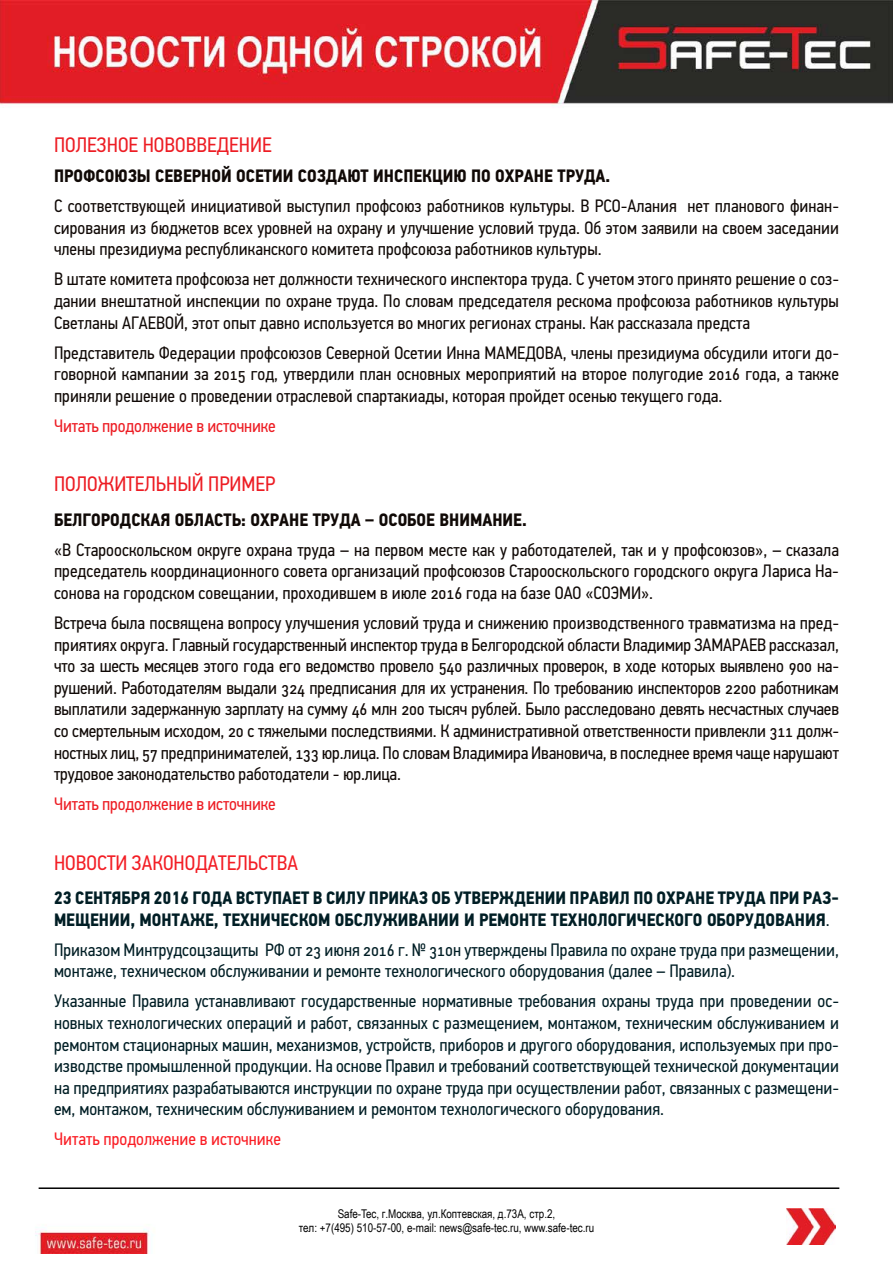
<style>
.page{position:relative;width:893px;height:1263px;background:#fff}
.page>*{position:absolute;margin:0;border:0;box-sizing:border-box;transform-origin:0 0}
.t1{font:21px "PF Din Text Cond Pro";color:#ed1d24}
.t2{font:21px "PF Din Text Cond Pro";color:#f31e25}
.t3{font:18px/21.6px "PF Din Text Cond Pro";color:#100906;text-align:justify}
.t4{font:18px/21.6px "PF Din Text Cond Pro";color:#001e25}
.t5{font:700 18px/21.6px "PF Din Text Cond Pro";color:#001e25}
.t6{font:700 18px "PF Din Text Cond Pro";color:#100906}
.t7{font:18px "PF Din Text Cond Pro";letter-spacing:-.01em;color:#ed1d24}
.t8{font:18px "PF Din Text Cond Pro";color:#fa1e25}
.t9{font:12px/14.4px "Arial Narrow";color:#000;text-align:center}
.s1{font-weight:400}
</style>
<div class="page">
<img style="left:0;top:0;width:893px;height:1254px">
<hr style="left:39px;top:1187px;width:800px;height:2px;background:#000">
<img style="left:787px;top:1209px;width:49px;height:35px">
<p class="t1" style="left:54px;top:133px;width:219px">ПОЛЕЗНОЕ НОВОВВЕДЕНИЕ</p>
<p class="t6" style="left:54px;top:165px;width:558px">ПРОФСОЮЗЫ СЕВЕРНОЙ ОСЕТИИ СОЗДАЮТ ИНСПЕКЦИЮ ПО ОХРАНЕ ТРУДА.</p>
<p class="t3" style="left:54px;top:195px;width:786px">С соответствующей инициативой выступил профсоюз работников культуры. В РСО-Алания нет планового финан&shy;сирования из бюджетов всех уровней на охрану и улучшение условий труда. Об этом заявили на своем заседании члены президиума республиканского комитета профсоюза работников культуры.</p>
<p class="t3" style="left:54px;top:268px;width:786px">В штате комитета профсоюза нет должности технического инспектора труда. С учетом этого принято решение о соз&shy;дании внештатной инспекции по охране труда. По словам председателя рескома профсоюза работников культуры Светланы АГАЕВОЙ, этот опыт давно используется во многих регионах страны. Как рассказала предста</p>
<p class="t3" style="left:54px;top:342px;width:786px">Представитель Федерации профсоюзов Северной Осетии Инна МАМЕДОВА, члены президиума обсудили итоги до&shy;говорной кампании за 2015 год, утвердили план основных мероприятий на второе полугодие 2016 года, а также приняли решение о проведении отраслевой спартакиады, которая пройдет осенью текущего года.</p>
<p class="t7" style="left:54px;top:416px;width:223px">Читать продолжение в источнике</p>
<p class="t1" style="left:54px;top:472px;width:223px">ПОЛОЖИТЕЛЬНЫЙ ПРИМЕР</p>
<p class="t6" style="left:54px;top:509px;width:474px">БЕЛГОРОДСКАЯ ОБЛАСТЬ: ОХРАНЕ ТРУДА – ОСОБОЕ ВНИМАНИЕ.</p>
<p class="t3" style="left:54px;top:539px;width:786px">«В Старооскольском округе охрана труда – на первом месте как у работодателей, так и у профсоюзов», – сказала председатель координационного совета организаций профсоюзов Старооскольского городского округа Лариса На&shy;сонова на городском совещании, проходившем в июле 2016 года на базе ОАО «СОЭМИ».</p>
<p class="t3" style="left:54px;top:612px;width:787px">Встреча была посвящена вопросу улучшения условий труда и снижению производственного травматизма на пред&shy;приятиях округа. Главный государственный инспектор труда в Белгородской области Владимир ЗАМАРАЕВ рассказал, что за шесть месяцев этого года его ведомство провело 540 различных проверок, в ходе которых выявлено 900 на&shy;рушений. Работодателям выдали 324 предписания для их устранения. По требованию инспекторов 2200 работникам выплатили задержанную зарплату на сумму 46 млн 200 тысяч рублей. Было расследовано девять несчастных случаев со смертельным исходом, 20 с тяжелыми последствиями. К административной ответственности привлекли 311 долж&shy;ностных лиц, 57 предпринимателей, 133 юр.лица. По словам Владимира Ивановича, в последнее время чаще нарушают трудовое законодательство работодатели - юр.лица.</p>
<p class="t7" style="left:54px;top:794px;width:223px">Читать продолжение в источнике</p>
<p class="t2" style="left:54px;top:850px;width:245px">НОВОСТИ ЗАКОНОДАТЕЛЬСТВА</p>
<p class="t5" style="left:54px;top:887px;width:786px">23 СЕНТЯБРЯ 2016 ГОДА ВСТУПАЕТ В СИЛУ ПРИКАЗ ОБ УТВЕРЖДЕНИИ ПРАВИЛ ПО ОХРАНЕ ТРУДА ПРИ РАЗ-<br>МЕЩЕНИИ, МОНТАЖЕ, ТЕХНИЧЕСКОМ ОБСЛУЖИВАНИИ И РЕМОНТЕ ТЕХНОЛОГИЧЕСКОГО ОБОРУДОВАНИЯ<span class="s1">.</span></p>
<p class="t4" style="left:54px;top:938px;width:786px">Приказом Минтрудсоцзащиты РФ от 23 июня 2016 г. № 310н утверждены Правила по охране труда при размещении, монтаже, техническом обслуживании и ремонте технологического оборудования (далее – Правила).</p>
<p class="t4" style="left:54px;top:990px;width:786px;text-align:justify">Указанные Правила устанавливают государственные нормативные требования охраны труда при проведении ос&shy;новных технологических операций и работ, связанных с размещением, монтажом, техническим обслуживанием и ремонтом стационарных машин, механизмов, устройств, приборов и другого оборудования, используемых при про&shy;изводстве промышленной продукции. На основе Правил и требований соответствующей технической документации на предприятиях разрабатываются инструкции по охране труда при осуществлении работ, связанных с размещени&shy;ем, монтажом, техническим обслуживанием и ремонтом технологического оборудования.</p>
<p class="t8" style="left:54px;top:1129px;width:228px">Читать продолжение в источнике</p>
<p class="t9" style="left:299px;top:1206px;width:297px">Safe-Tec, г.Москва, ул.Коптевская, д.73А, стр.2,<br>тел: +7(495) 510-57-00, e-mail: news@safe-tec.ru, www.safe-tec.ru</p>
</div>
